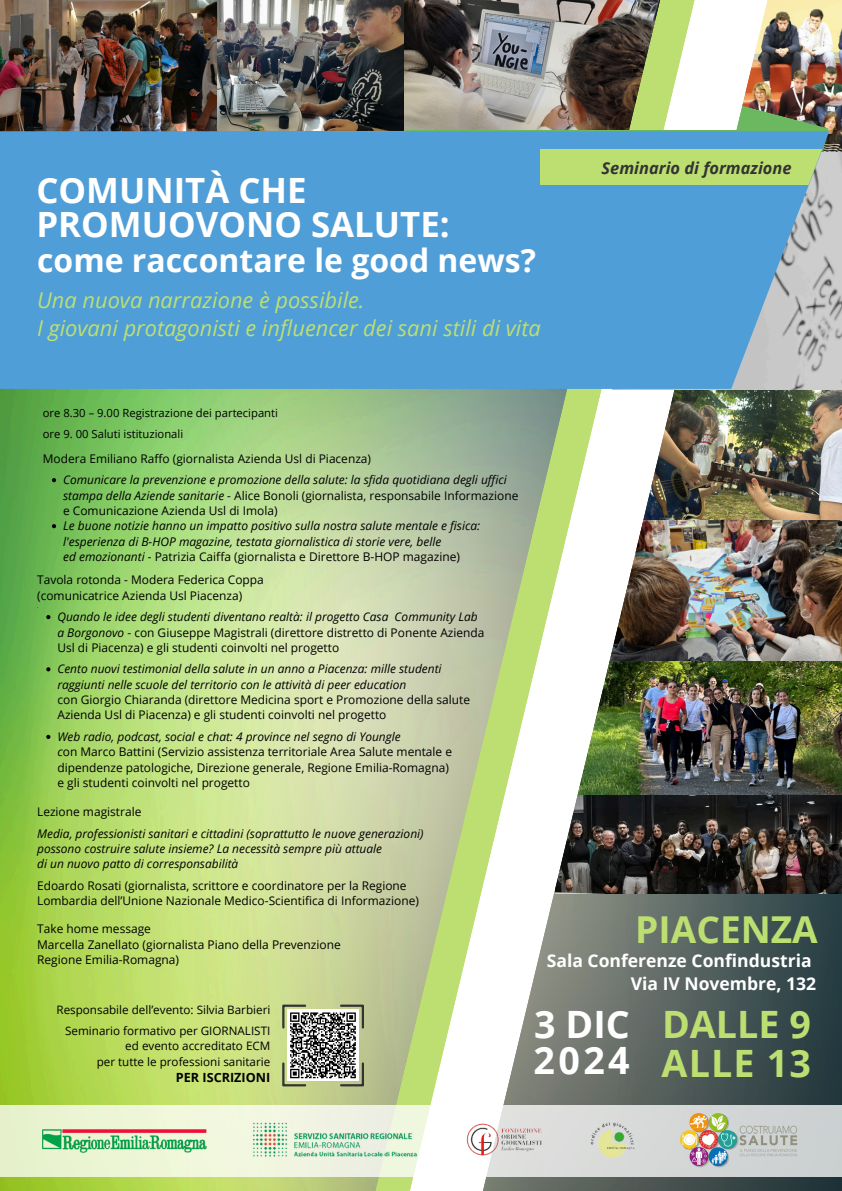
<style>
.page{position:relative;width:842px;height:1191px;background:#fff}
.page>*{position:absolute;margin:0;border:0;box-sizing:border-box;transform-origin:0 0}
.t1{font:700 37.7px "Open Sans";letter-spacing:.015em;color:#bddf72}
.t2{font:700 37.7px "Open Sans";color:#fefefe}
.t3{font:700 37.7px "Open Sans";color:#fff}
.t4{font:700 37.1px "Open Sans";color:#bddf72}
.t5{font:700 34.8px/34.5px "Open Sans";color:#fff}
.t6{font:700 32px "Open Sans";color:#fff}
.t7{font:italic 21.8px/27.8px "Open Sans";color:#bddf72}
.t8{font:700 17.5px/23.4px "Open Sans";color:#fff;text-align:right}
.t9{font:italic 700 16.4px "Open Sans";color:#333}
.t10{font:700 12.7px "Open Sans";color:#000}
.t11{font:italic 12px/15.3px "Open Sans";color:#000}
.t12{font:12px "Open Sans";color:#000}
.t13{font:11.9px/15.3px "Open Sans";color:#000}
.t14{font:italic 11.9px/15.3px "Open Sans";color:#000}
.t15{font:11.7px/15px "Open Sans";color:#000;text-align:right}
.t16{font:11.3px "Open Sans";color:#000}
.t17{font:5px "Open Sans";color:#000}
.s1{font-style:normal}
.s2{font-style:italic}
</style>
<div class="page">
<img style="left:0;top:389px;width:186px;height:801px">
<img style="left:186px;top:130px;width:656px;height:1060px">
<img style="left:0;top:0;width:217px;height:131px">
<img style="left:770px;top:660px;width:72px;height:135px">
<img style="left:770px;top:389px;width:72px;height:131px">
<img style="left:770px;top:520px;width:72px;height:140px">
<img style="left:770px;top:0;width:72px;height:149px">
<img style="left:770px;top:795px;width:72px;height:98px">
<img style="left:770px;top:64px;width:59px;height:67px">
<svg style="left:371px;top:130px;width:21px;height:1060px;background:#c3cea2"></svg>
<svg style="left:0;top:1105px;width:842px;height:71px;background:#e8eed7"></svg>
<img style="left:392px;top:0;width:378px;height:1190px">
<img style="left:247px;top:1118px;width:175px;height:41px">
<img style="left:587px;top:1114px;width:51px;height:51px">
<img style="left:463px;top:1120px;width:84px;height:38px">
<img style="left:679px;top:1107px;width:121px;height:63px">
<img style="left:43px;top:1129px;width:163px;height:23px">
<img style="left:829px;top:184px;width:13px;height:205px">
<div style="left:0;top:131px;width:829px;height:258px;background:#4f9ed7"></div>
<svg style="left:541px;top:149px;width:301px;height:35px;background:#bddc78"></svg>
<img style="left:217px;top:0;width:187px;height:130px">
<svg style="left:282px;top:1004px;width:82px;height:82px"></svg>
<svg style="left:52px;top:478px;width:4px;height:4px"></svg>
<svg style="left:52px;top:524px;width:4px;height:4px"></svg>
<svg style="left:46px;top:615px;width:4px;height:4px"></svg>
<svg style="left:46px;top:667px;width:4px;height:4px"></svg>
<svg style="left:46px;top:734px;width:4px;height:5px"></svg>
<h1 class="t5" style="left:36px;top:172px;width:415px">COMUNITÀ CHE<br>PROMUOVONO SALUTE:</h1>
<p class="t6" style="left:37px;top:237px;width:500px">come raccontare le good news?</p>
<h4 class="t7" style="left:37px;top:286px;width:505px">Una nuova narrazione è possibile.<br>I giovani protagonisti e influencer dei sani stili di vita</h4>
<h1 class="t9" style="left:602px;top:157px;width:191px">Seminario di formazione</h1>
<h4 class="t16" style="left:43px;top:404px;width:237px">ore 8.30 – 9.00 Registrazione dei partecipanti</h4>
<h1 class="t16" style="left:43px;top:426px;width:142px">ore 9. 00 Saluti istituzionali</h1>
<h2 class="t13" style="left:43px;top:450px;width:330px">Modera Emiliano Raffo (giornalista Azienda Usl di Piacenza)</h2>
<h3 class="t14" style="left:63px;top:472px;width:457px">Comunicare la prevenzione e promozione della salute: la sfida quotidiana degli uffici stampa della Aziende sanitarie - <span class="s1">Alice Bonoli (giornalista, responsabile Informazione e Comunicazione Azienda Usl di Imola)</span></h3>
<p class="t11" style="left:63px;top:518px;width:419px">Le buone notizie hanno un impatto positivo sulla nostra salute mentale e fisica: l'esperienza di B-HOP magazine, testata giornalistica di storie vere, belle<br>ed emozionanti - <span class="s1">Patrizia Caiffa (giornalista e Direttore B-HOP magazine)</span></p>
<p class="t13" style="left:37px;top:572px;width:228px">Tavola rotonda - Modera Federica Coppa</p>
<p class="t13" style="left:37px;top:587px;width:207px">(comunicatrice Azienda Usl Piacenza)</p>
<p class="t17" style="left:37px;top:602px;width:3px">.</p>
<p class="t13" style="left:57px;top:609px;width:429px"><span class="s2">Quando le idee degli studenti diventano realtà: il progetto Casa Community Lab a Borgonovo</span> - con Giuseppe Magistrali (direttore distretto di Ponente Azienda<br>Usl di Piacenza) e gli studenti coinvolti nel progetto</p>
<p class="t14" style="left:57px;top:661px;width:414px">Cento nuovi testimonial della salute in un anno a Piacenza: mille studenti raggiunti nelle scuole del territorio con le attività di peer education<br><span class="s1">con Giorgio Chiaranda (direttore Medicina sport e Promozione della salute Azienda Usl di Piacenza) e gli studenti coinvolti nel progetto</span></p>
<p class="t13" style="left:57px;top:728px;width:396px"><span class="s2">Web radio, podcast, social e chat: 4 province nel segno di Youngle<br>c</span>on Marco Battini (Servizio assistenza territoriale Area Salute mentale e dipendenze patologiche, Direzione generale, Regione Emilia-Romagna) e gli studenti coinvolti nel progetto</p>
<p class="t13" style="left:37px;top:803px;width:106px">Lezione magistrale</p>
<p class="t14" style="left:37px;top:825px;width:388px">Media, professionisti sanitari e cittadini (soprattutto le nuove generazioni) possono costruire salute insieme? La necessità sempre più attuale<br>di un nuovo patto di corresponsabilità</p>
<p class="t13" style="left:37px;top:877px;width:383px">Edoardo Rosati (giornalista, scrittore e coordinatore per la Regione<br>Lombardia dell’Unione Nazionale Medico-Scientifica di Informazione)</p>
<p class="t13" style="left:37px;top:921px;width:115px">Take home message</p>
<p class="t12" style="left:37px;top:935px;width:305px">Marcella Zanellato (giornalista Piano della Prevenzione</p>
<p class="t12" style="left:37px;top:951px;width:143px">Regione Emilia-Romagna)</p>
<p class="t15" style="left:56px;top:1002px;width:215px">Responsabile dell’evento: Silvia Barbieri</p>
<p class="t15" style="left:65px;top:1023px;width:207px">Seminario formativo per GIORNALISTI ed evento accreditato ECM<br>per tutte le professioni sanitarie</p>
<p class="t10" style="left:176px;top:1068px;width:96px">PER ISCRIZIONI</p>
<p class="t4" style="left:635px;top:903px;width:184px">PIACENZA</p>
<p class="t8" style="left:547px;top:948px;width:271px">Sala Conferenze Confindustria<br>Via IV Novembre, 132</p>
<p class="t2" style="left:534px;top:997px;width:97px">3 DIC</p>
<p class="t3" style="left:534px;top:1033px;width:98px">2024</p>
<p class="t1" style="left:662px;top:997px;width:150px">DALLE 9</p>
<h1 class="t1" style="left:662px;top:1036px;width:151px">ALLE 13</h1>
</div>
